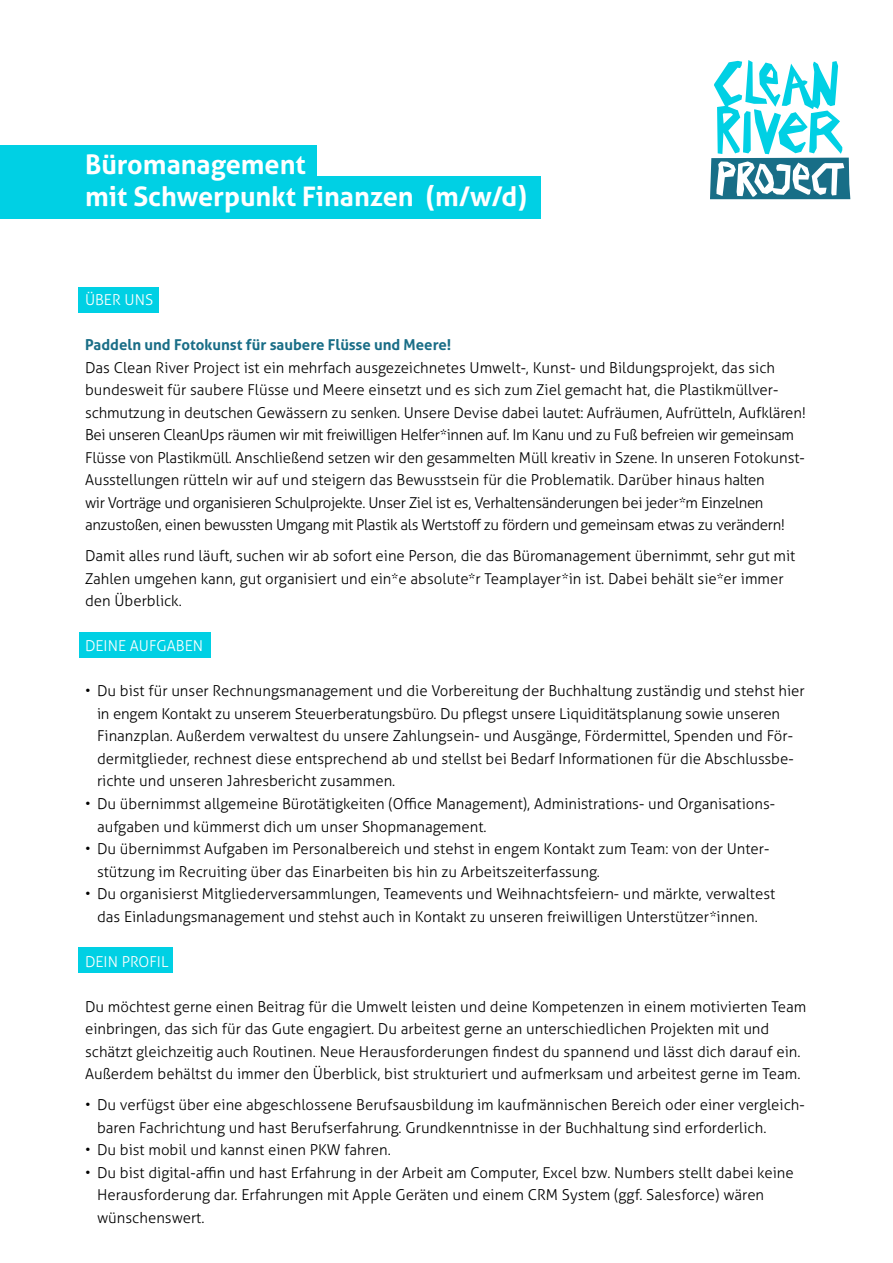
<style>
.page{position:relative;width:893px;height:1263px;background:#fff}
.page>*{position:absolute;margin:0;border:0;box-sizing:border-box;transform-origin:0 0}
.t1{font:700 27px/32.4px "Aller";color:#fff}
.t2{font:300 15px/22.5px "Aller";color:#000}
.t3{font:700 15px "Aller";color:#1a6e87}
.t4{font:300 15px "Aller";color:#fff}
</style>
<div class="page">
<div style="left:0;top:176px;width:540px;height:43px;background:#00d0e4"></div>
<div style="left:0;top:146px;width:316px;height:38px;background:#00d0e4"></div>
<div style="left:79px;top:287px;width:80px;height:26px;background:#00d0e4"></div>
<div style="left:79px;top:947px;width:94px;height:26px;background:#00d0e4"></div>
<div style="left:79px;top:632px;width:131px;height:26px;background:#00d0e4"></div>
<svg style="left:710px;top:60px;width:140px;height:139px"></svg>
<h1 class="t1" style="left:85px;top:148px;width:443px">Büromanagement<br>mit Schwerpunkt Finanzen (m/w/d)</h1>
<p class="t4" style="left:85px;top:291px;width:70px">ÜBER UNS</p>
<p class="t3" style="left:85px;top:336px;width:368px">Paddeln und Fotokunst für saubere Flüsse und Meere!</p>
<p class="t2" style="left:85px;top:356px;width:722px">Das Clean River Project ist ein mehrfach ausgezeichnetes Umwelt-, Kunst- und Bildungsprojekt, das sich bundesweit für saubere Flüsse und Meere einsetzt und es sich zum Ziel gemacht hat, die Plastikmüllver&shy;schmutzung in deutschen Gewässern zu senken. Unsere Devise dabei lautet: Aufräumen, Aufrütteln, Aufklären!<br>Bei unseren CleanUps räumen wir mit freiwilligen Helfer*innen auf. Im Kanu und zu Fuß befreien wir gemeinsam Flüsse von Plastikmüll. Anschließend setzen wir den gesammelten Müll kreativ in Szene. In unseren Fotokunst-Ausstellungen rütteln wir auf und steigern das Bewusstsein für die Problematik. Darüber hinaus halten<br>wir Vorträge und organisieren Schulprojekte. Unser Ziel ist es, Verhaltensänderungen bei jeder*m Einzelnen anzustoßen, einen bewussten Umgang mit Plastik als Wertstoff zu fördern und gemeinsam etwas zu verändern!</p>
<p class="t2" style="left:85px;top:545px;width:712px">Damit alles rund läuft, suchen wir ab sofort eine Person, die das Büromanagement übernimmt, sehr gut mit<br>Zahlen umgehen kann, gut organisiert und ein*e absolute*r Teamplayer*in ist. Dabei behält sie*er immer den Überblick.</p>
<p class="t4" style="left:85px;top:637px;width:120px">DEINE AUFGABEN</p>
<p class="t2" style="left:97px;top:680px;width:709px;text-indent:-12px">• Du bist für unser Rechnungsmanagement und die Vorbereitung der Buchhaltung zuständig und stehst hier in engem Kontakt zu unserem Steuerberatungsbüro. Du pflegst unsere Liquiditätsplanung sowie unseren Finanzplan. Außerdem verwaltest du unsere Zahlungsein- und Ausgänge, Fördermittel, Spenden und För&shy;dermitglieder, rechnest diese entsprechend ab und stellst bei Bedarf Informationen für die Abschlussbe&shy;richte und unseren Jahresbericht zusammen.</p>
<p class="t2" style="left:97px;top:792px;width:679px;text-indent:-12px">• Du übernimmst allgemeine Bürotätigkeiten (Office Management), Administrations- und Organisations&shy;aufgaben und kümmerst dich um unser Shopmanagement.</p>
<p class="t2" style="left:97px;top:837px;width:674px;text-indent:-12px">• Du übernimmst Aufgaben im Personalbereich und stehst in engem Kontakt zum Team: von der Unter&shy;stützung im Recruiting über das Einarbeiten bis hin zu Arbeitszeiterfassung.</p>
<p class="t2" style="left:85px;top:882px;width:692px;text-align:center">• Du organisierst Mitgliederversammlungen, Teamevents und Weihnachtsfeiern- und märkte, verwaltest das Einladungsmanagement und stehst auch in Kontakt zu unseren freiwilligen Unterstützer*innen.</p>
<p class="t4" style="left:85px;top:952px;width:85px">DEIN PROFIL</p>
<p class="t2" style="left:85px;top:995px;width:723px">Du möchtest gerne einen Beitrag für die Umwelt leisten und deine Kompetenzen in einem motivierten Team einbringen, das sich für das Gute engagiert. Du arbeitest gerne an unterschiedlichen Projekten mit und schätzt gleichzeitig auch Routinen. Neue Herausforderungen findest du spannend und lässt dich darauf ein.<br>Außerdem behältst du immer den Überblick, bist strukturiert und aufmerksam und arbeitest gerne im Team.</p>
<p class="t2" style="left:97px;top:1093px;width:709px;text-indent:-12px">• Du verfügst über eine abgeschlossene Berufsausbildung im kaufmännischen Bereich oder einer vergleich&shy;baren Fachrichtung und hast Berufserfahrung. Grundkenntnisse in der Buchhaltung sind erforderlich.</p>
<p class="t2" style="left:85px;top:1138px;width:307px">• Du bist mobil und kannst einen PKW fahren.</p>
<p class="t2" style="left:97px;top:1161px;width:698px;text-indent:-12px">• Du bist digital-affin und hast Erfahrung in der Arbeit am Computer, Excel bzw. Numbers stellt dabei keine<br>Herausforderung dar. Erfahrungen mit Apple Geräten und einem CRM System (ggf. Salesforce) wären wünschenswert.</p>
</div>
